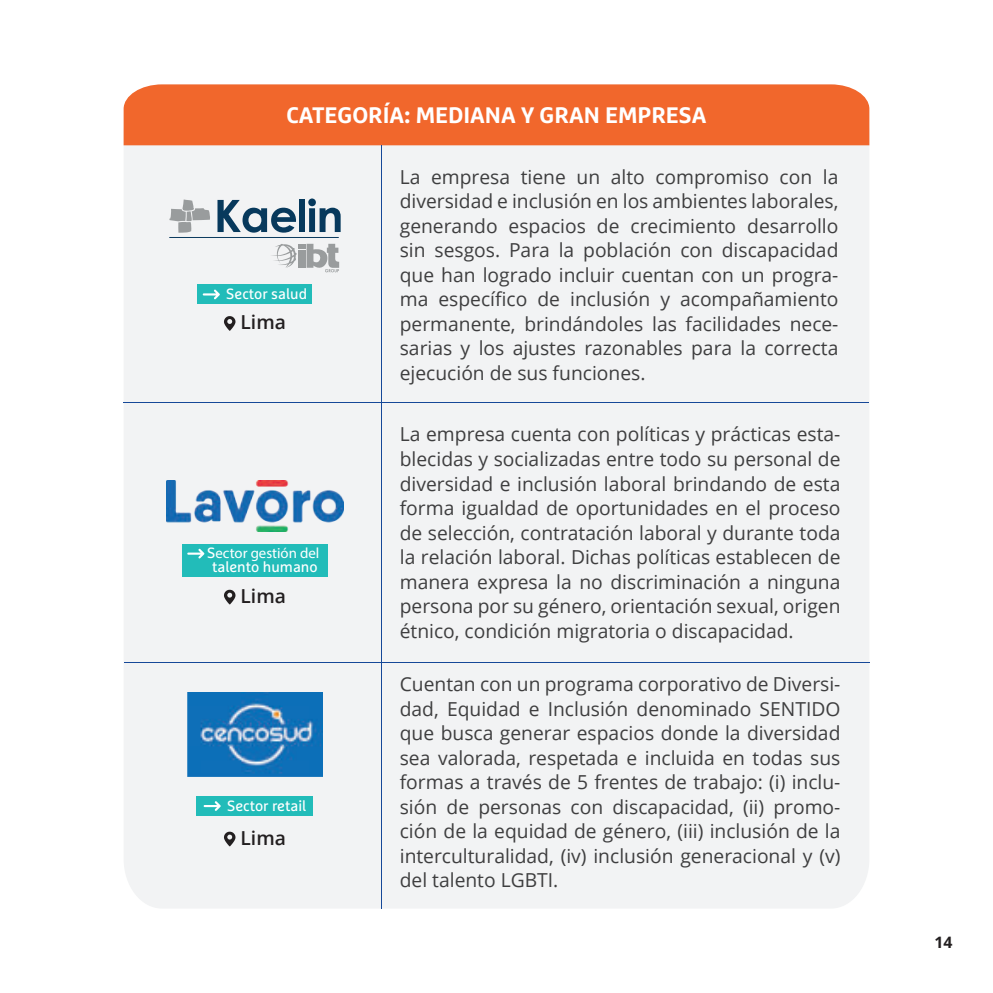
<style>
.page{position:relative;width:993px;height:993px;background:#fff}
.page>*{position:absolute;margin:0;border:0;box-sizing:border-box;transform-origin:0 0}
.t1{font:700 22.4px "Marselis Pro";color:#fff}
.t2{font:19.25px/24.5px "Open Sans";color:#3e3e3f;text-align:justify}
.t3{font:600 19.25px "Open Sans";color:#231f20}
.t4{font:700 15.75px "Open Sans";color:#231f20}
.t5{font:14.88px "Marselis Pro";color:#fff}
.t6{font:14.88px "Myriad Pro";color:#fff}
.s1{font-family:"Marselis Pro"}
</style>
<div class="page">
<div style="left:124px;top:145px;width:745px;height:763px;background:#f2f3f4"></div>
<div style="left:124px;top:84px;width:745px;height:61px;background:#f1672c"></div>
<div style="left:197px;top:284px;width:115px;height:20px;background:#22bcb9"></div>
<svg style="left:202px;top:289px;width:18px;height:10px"></svg>
<hr style="left:124px;top:403px;width:745px;height:1px;background:#164898">
<svg style="left:217px;top:200px;width:79px;height:32px"></svg>
<div style="left:299px;top:199px;width:6px;height:33px;background:#07395c"></div>
<svg style="left:308px;top:198px;width:32px;height:34px"></svg>
<svg style="left:169px;top:199px;width:41px;height:34px"></svg>
<hr style="left:169px;top:237px;width:169px;height:1px;background:#0b3a5e">
<svg style="left:270px;top:244px;width:69px;height:32px"></svg>
<img style="left:166px;top:480px;width:177px;height:51px">
<div style="left:182px;top:543px;width:145px;height:33px;background:#22bcb9"></div>
<svg style="left:187px;top:548px;width:17px;height:10px"></svg>
<div style="left:197px;top:796px;width:116px;height:19px;background:#22bcb9"></div>
<svg style="left:203px;top:801px;width:18px;height:9px"></svg>
<img style="left:187px;top:692px;width:135px;height:84px">
<hr style="left:124px;top:662px;width:745px;height:1px;background:#164898">
<hr style="left:381px;top:145px;width:1px;height:763px;background:#164898">
<svg style="left:224px;top:316px;width:11px;height:14px"></svg>
<svg style="left:224px;top:589px;width:11px;height:15px"></svg>
<svg style="left:224px;top:831px;width:11px;height:15px"></svg>
<p class="t1" style="left:286px;top:101px;width:421px">CATEGORÍA: MEDIANA Y GRAN EMPRESA</p>
<p class="t5" style="left:226px;top:285px;width:82px">Sector salud</p>
<p class="t3" style="left:240px;top:308px;width:47px">Lima</p>
<p class="t6" style="left:207px;top:543px;width:114px"><span class="s1">S</span>ector gestión del</p>
<p class="t5" style="left:212px;top:557px;width:107px">talento humano</p>
<p class="t3" style="left:240px;top:582px;width:47px">Lima</p>
<p class="t5" style="left:227px;top:796px;width:81px">Sector retail</p>
<p class="t3" style="left:240px;top:824px;width:47px">Lima</p>
<p class="t2" style="left:399px;top:164px;width:440px">La empresa tiene un alto compromiso con la diversidad e inclusión en los ambientes laborales, generando espacios de crecimiento desarrollo sin sesgos. Para la población con discapacidad que han logrado incluir cuentan con un progra&shy;ma específico de inclusión y acompañamiento permanente, brindándoles las facilidades nece&shy;sarias y los ajustes razonables para la correcta ejecución de sus funciones.</p>
<p class="t2" style="left:399px;top:421px;width:442px">La empresa cuenta con políticas y prácticas esta&shy;blecidas y socializadas entre todo su personal de diversidad e inclusión laboral brindando de esta forma igualdad de oportunidades en el proceso de selección, contratación laboral y durante toda la relación laboral. Dichas políticas establecen de manera expresa la no discriminación a ninguna persona por su género, orientación sexual, origen étnico, condición migratoria o discapacidad.</p>
<p class="t2" style="left:399px;top:671px;width:442px">Cuentan con un programa corporativo de Diversi&shy;dad, Equidad e Inclusión denominado SENTIDO que busca generar espacios donde la diversidad sea valorada, respetada e incluida en todas sus formas a través de 5 frentes de trabajo: (i) inclu&shy;sión de personas con discapacidad, (ii) promo&shy;ción de la equidad de género, (iii) inclusión de la interculturalidad, (iv) inclusión generacional y (v) del talento LGBTI.</p>
<p class="t4" style="left:934px;top:930px;width:19px">14</p>
</div>
